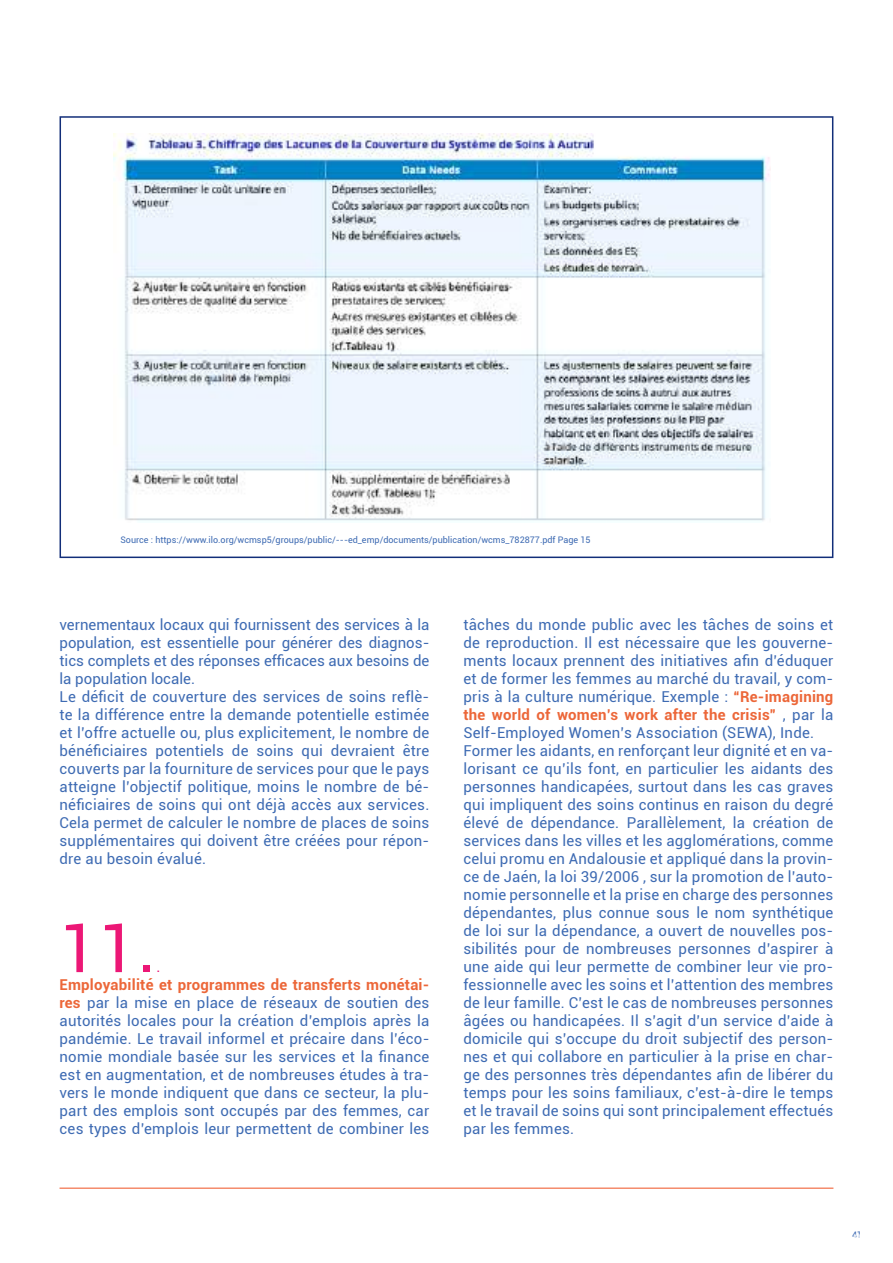
<style>
.page{position:relative;width:893px;height:1263px;background:#fff}
.page>*{position:absolute;margin:0;border:0;box-sizing:border-box;transform-origin:0 0}
.t1{font:67.5px "Roboto";color:#ec1776}
.t2{font:15px/18px "Roboto";letter-spacing:.015em;color:#3e6bb3}
.t3{font:15px "Roboto";color:#ec1776}
.t4{font:9px "Roboto";color:#3e6bb3}
.s1{font-weight:700;color:#ec6739}
.s2{color:#fff}
</style>
<div class="page">
<hr style="left:60px;top:1188px;width:773px;height:1px;background:#ef5123">
<div style="left:60px;top:116px;width:773px;height:442px;border:2px solid #122e79"></div>
<img style="left:113px;top:133px;width:657px;height:388px">
<p class="t4" style="left:120px;top:533px;width:472px">Source : https://www.ilo.org/wcmsp5/groups/public/---ed_emp/documents/publication/wcms_782877.pdf Page 15</p>
<p class="t2" style="left:60px;top:615px;width:371px">vernementaux locaux qui fournissent des services à la population, est essentielle pour générer des diagnos&shy;tics complets et des réponses efficaces aux besoins de la population locale.<br>Le déficit de couverture des services de soins reflè&shy;te la différence entre la demande potentielle estimée et l’offre actuelle ou, plus explicitement, le nombre de bénéficiaires potentiels de soins qui devraient être couverts par la fourniture de services pour que le pays atteigne l’objectif politique, moins le nombre de bé&shy;néficiaires de soins qui ont déjà accès aux services.<br>Cela permet de calculer le nombre de places de soins supplémentaires qui doivent être créées pour répon&shy;dre au besoin évalué.</p>
<h1 class="t1" style="left:60px;top:901px;width:98px">11.</h1>
<p class="t3" style="left:157px;top:956px;width:6px">.</p>
<p class="t2" style="left:60px;top:975px;width:371px;text-align:justify"><span class="s1">Employabilité et programmes de transferts monétai&shy;res</span> par la mise en place de réseaux de soutien des autorités locales pour la création d’emplois après la pandémie. Le travail informel et précaire dans l’éco&shy;nomie mondiale basée sur les services et la finance est en augmentation, et de nombreuses études à tra&shy;vers le monde indiquent que dans ce secteur, la plu&shy;part des emplois sont occupés par des femmes, car ces types d’emplois leur permettent de combiner les</p>
<p class="t2" style="left:463px;top:615px;width:371px">tâches du monde public avec les tâches de soins et de reproduction. Il est nécessaire que les gouverne&shy;ments locaux prennent des initiatives afin d’éduquer et de former les femmes au marché du travail, y com&shy;pris à la culture numérique. Exemple : <span class="s1">“Re-imagining the world of women’s work after the crisis”</span> , par la Self-Employed Women’s Association (SEWA), Inde.<br>Former les aidants, en renforçant leur dignité et en va&shy;lorisant ce qu’ils font, en particulier les aidants des personnes handicapées, surtout dans les cas graves qui impliquent des soins continus en raison du degré élevé de dépendance. Parallèlement, la création de services dans les villes et les agglomérations, comme celui promu en Andalousie et appliqué dans la provin&shy;ce de Jaén, la loi 39/2006 , sur la promotion de l’auto&shy;nomie personnelle et la prise en charge des personnes dépendantes, plus connue sous le nom synthétique de loi sur la dépendance, a ouvert de nouvelles pos&shy;sibilités pour de nombreuses personnes d’aspirer à une aide qui leur permette de combiner leur vie pro&shy;fessionnelle avec les soins et l’attention des membres de leur famille. C’est le cas de nombreuses personnes âgées ou handicapées. Il s’agit d’un service d’aide à domicile qui s’occupe du droit subjectif des person&shy;nes et qui collabore en particulier à la prise en char&shy;ge des personnes très dépendantes afin de libérer du temps pour les soins familiaux, c’est-à-dire le temps et le travail de soins qui sont principalement effectués par les femmes.</p>
<p class="t4" style="left:852px;top:1229px;width:11px">41<span class="s2">41</span></p>
</div>
